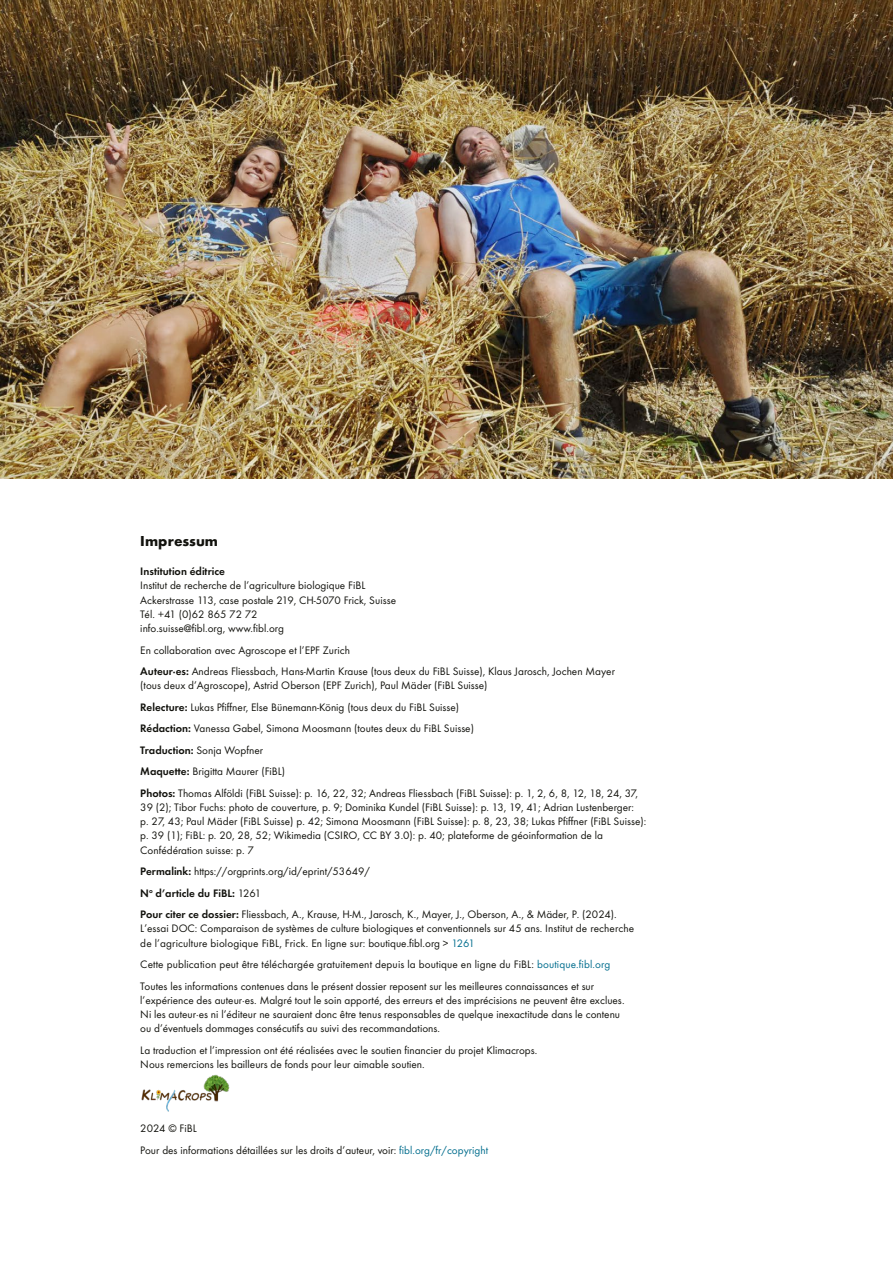
<style>
.page{position:relative;width:893px;height:1263px;background:#fff}
.page>*{position:absolute;margin:0;border:0;box-sizing:border-box;transform-origin:0 0}
.t1{font:700 15px "Function Pro";color:#12120d}
.t2{font:11.25px/14.2px "Function Pro";color:#12120d}
.t3{font:600 11.25px "Function Pro";color:#12120d}
.s1{font-weight:600}
.s2{color:#006d8d}
</style>
<div class="page">
<img style="left:0;top:0;width:893px;height:478px">
<img style="left:141px;top:1074px;width:89px;height:38px">
<h1 class="t1" style="left:140px;top:532px;width:79px">Impressum</h1>
<p class="t3" style="left:140px;top:564px;width:86px">Institution éditrice</p>
<p class="t2" style="left:140px;top:578px;width:257px">Institut de recherche de l’agriculture biologique FiBL Ackerstrasse 113, case postale 219, CH-5070 Frick, Suisse Tél. +41 (0)62 865 72 72<br>info.suisse@fibl.org, www.fibl.org</p>
<p class="t2" style="left:140px;top:639px;width:476px;line-height:21.5px">En collaboration avec Agroscope et l’EPF Zurich<br><span class="s1">Auteur·es:</span> Andreas Fliessbach, Hans-Martin Krause (tous deux du FiBL Suisse), Klaus Jarosch, Jochen Mayer</p>
<p class="t2" style="left:140px;top:675px;width:499px;line-height:21.5px">(tous deux d’Agroscope), Astrid Oberson (EPF Zurich), Paul Mäder (FiBL Suisse)<br><span class="s1">Relecture:</span> Lukas Pfiffner, Else Bünemann-König (tous deux du FiBL Suisse)<br><span class="s1">Rédaction:</span> Vanessa Gabel, Simona Moosmann (toutes deux du FiBL Suisse)<br><span class="s1">Traduction:</span> Sonja Wopfner<br><span class="s1">Maquette:</span> Brigitta Maurer (FiBL)<br><span class="s1">Photos:</span> Thomas Alföldi (FiBL Suisse): p. 16, 22, 32; Andreas Fliessbach (FiBL Suisse): p. 1, 2, 6, 8, 12, 18, 24, 37,</p>
<p class="t2" style="left:140px;top:800px;width:507px">39 (2); Tibor Fuchs: photo de couverture, p. 9; Dominika Kundel (FiBL Suisse): p. 13, 19, 41; Adrian Lustenberger:<br>p. 27, 43; Paul Mäder (FiBL Suisse) p. 42; Simona Moosmann (FiBL Suisse): p. 8, 23, 38; Lukas Pfiffner (FiBL Suisse): p. 39 (1); FiBL: p. 20, 28, 52; Wikimedia (CSIRO, CC BY 3.0): p. 40; plateforme de géoinformation de la Confédération suisse: p. 7</p>
<p class="t2" style="left:140px;top:861px;width:478px;line-height:21.5px"><span class="s1">Permalink:</span> https://orgprints.org/id/eprint/53649/<br><span class="s1">N</span><sup>o</sup> <span class="s1">d’article du FiBL:</span> 1261<br><span class="s1">Pour citer ce dossier:</span> Fliessbach, A., Krause, H-M., Jarosch, K., Mayer, J., Oberson, A., &amp; Mäder, P. (2024).</p>
<p class="t2" style="left:140px;top:921px;width:495px">L’essai DOC: Comparaison de systèmes de culture biologiques et conventionnels sur 45 ans. Institut de recherche de l’agriculture biologique FiBL, Frick. En ligne sur: boutique.fibl.org &gt; <span class="s2">1261</span></p>
<p class="t2" style="left:140px;top:954px;width:472px;line-height:21.5px">Cette publication peut être téléchargée gratuitement depuis la boutique en ligne du FiBL: <span class="s2">boutique.fibl.org<br></span>Toutes les informations contenues dans le présent dossier reposent sur les meilleures connaissances et sur</p>
<p class="t2" style="left:140px;top:993px;width:486px">l’expérience des auteur·es. Malgré tout le soin apporté, des erreurs et des imprécisions ne peuvent être exclues.<br>Ni les auteur·es ni l’éditeur ne sauraient donc être tenus responsables de quelque inexactitude dans le contenu ou d’éventuels dommages consécutifs au suivi des recommandations.</p>
<p class="t2" style="left:140px;top:1043px;width:399px">La traduction et l’impression ont été réalisées avec le soutien financier du projet Klimacrops.<br>Nous remercions les bailleurs de fonds pour leur aimable soutien.</p>
<p class="t2" style="left:140px;top:1118px;width:349px;line-height:21.8px">2024 © FiBL<br>Pour des informations détaillées sur les droits d’auteur, voir: <span class="s2">fibl.org/fr/copyright</span></p>
</div>
